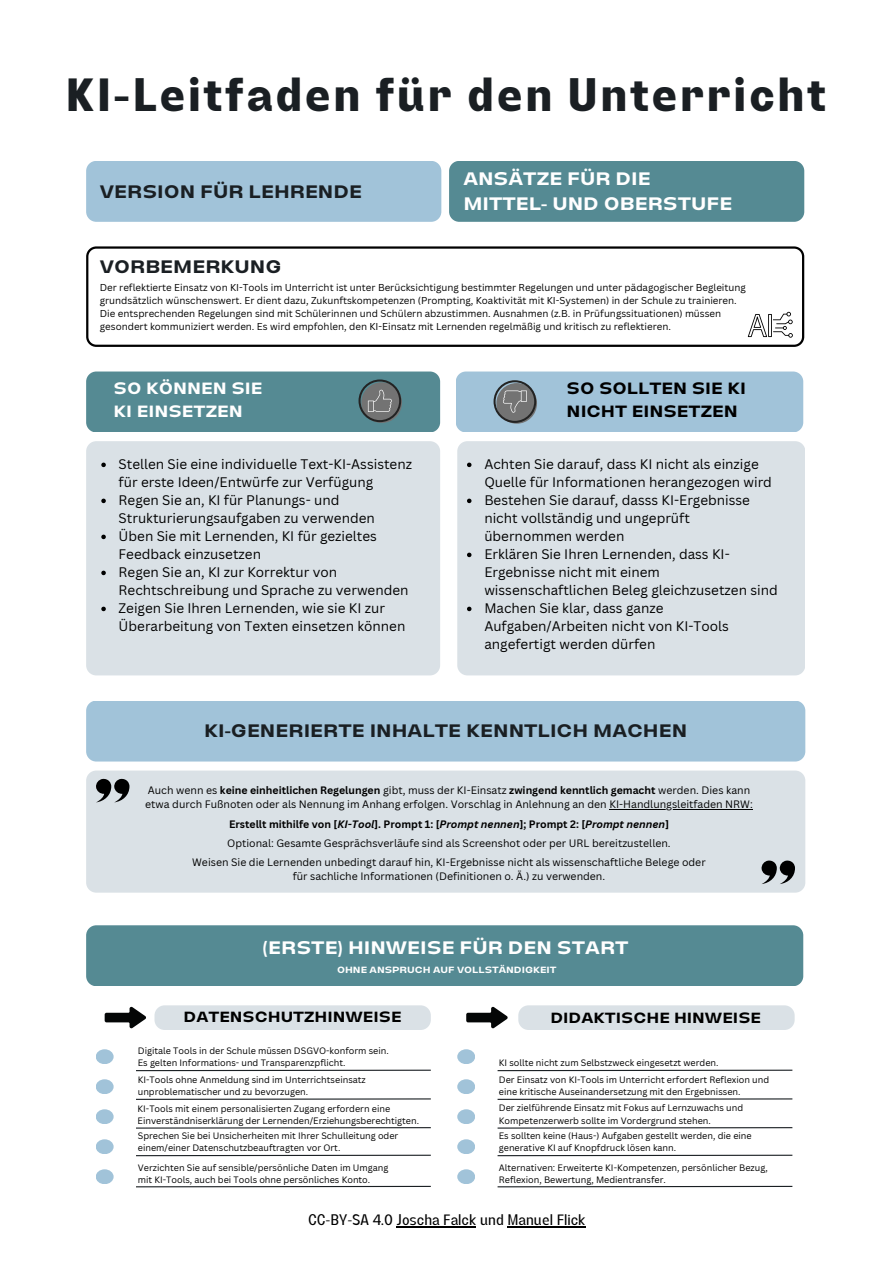
<style>
.page{position:relative;width:894px;height:1264px;background:#fff}
.page>*{position:absolute;margin:0;border:0;box-sizing:border-box;transform-origin:0 0}
.t1{font:700 46.5px "Lazord";letter-spacing:.055em;color:#1a1f23}
.t2{font:700 expanded 18px "Lazord";color:#1a1f23}
.t3{font:700 expanded 18px/24.8px "Lazord";color:#fff}
.t4{font:700 expanded 16.2px/22.5px "Lazord";color:#000}
.t5{font:700 expanded 16.2px/22.5px "Lazord";color:#fff}
.t6{font:15px "Lazord";color:#000}
.t7{font:700 expanded 14.7px "Lazord";color:#000}
.t8{font:13.5px/18px "Canva Sans";color:#000}
.t9{font:10.5px/19.2px "Canva Sans";color:#000}
.t10{font:9.75px/13px "Canva Sans";color:#000}
.t11{font:9px/12px "Canva Sans";color:#000}
.t12{font:700 expanded 9px "Lazord";color:#fff}
.s1{font-weight:700}
.s2{font-weight:700;font-style:italic}
</style>
<div class="page">
<svg style="left:86px;top:246px;width:718px;height:100px"></svg>
<div style="left:86px;top:161px;width:355px;height:61px;background:#a1c3d9;border-radius:10px"></div>
<div style="left:86px;top:700px;width:719px;height:61px;background:#a1c3d9;border-radius:10px"></div>
<div style="left:86px;top:441px;width:354px;height:234px;background:#dae1e6;border-radius:10px"></div>
<div style="left:86px;top:371px;width:354px;height:61px;background:#558a93;border-radius:10px"></div>
<div style="left:457px;top:441px;width:347px;height:234px;background:#dae1e6;border-radius:10px"></div>
<div style="left:449px;top:161px;width:355px;height:61px;background:#558a93;border-radius:10px"></div>
<div style="left:455px;top:371px;width:348px;height:61px;background:#a1c3d9;border-radius:10px"></div>
<div style="left:86px;top:770px;width:718px;height:122px;background:#dae1e6;border-radius:10px"></div>
<div style="left:86px;top:925px;width:717px;height:61px;background:#558a93;border-radius:10px"></div>
<hr style="left:136px;top:1069px;width:294px;height:2px;background:#1a1f23">
<hr style="left:136px;top:1098px;width:294px;height:1px;background:#1a1f23">
<hr style="left:136px;top:1127px;width:294px;height:1px;background:#1a1f23">
<div style="left:96px;top:1049px;width:18px;height:15px;background:#a1c3d9;border-radius:50%"></div>
<div style="left:96px;top:1079px;width:18px;height:15px;background:#a1c3d9;border-radius:50%"></div>
<div style="left:96px;top:1109px;width:18px;height:15px;background:#a1c3d9;border-radius:50%"></div>
<div style="left:96px;top:1139px;width:18px;height:15px;background:#a1c3d9;border-radius:50%"></div>
<div style="left:96px;top:1169px;width:18px;height:15px;background:#a1c3d9;border-radius:50%"></div>
<svg style="left:747px;top:314px;width:19px;height:23px"></svg>
<hr style="left:768px;top:314px;width:3px;height:23px;background:#000">
<svg style="left:772px;top:312px;width:20px;height:26px"></svg>
<svg style="left:361px;top:382px;width:41px;height:41px"></svg>
<svg style="left:358px;top:379px;width:43px;height:43px"></svg>
<svg style="left:496px;top:383px;width:41px;height:41px"></svg>
<svg style="left:493px;top:380px;width:43px;height:43px"></svg>
<hr style="left:136px;top:1154px;width:294px;height:2px;background:#1a1f23">
<hr style="left:136px;top:1185px;width:294px;height:2px;background:#1a1f23">
<hr style="left:497px;top:1069px;width:295px;height:2px;background:#1a1f23">
<hr style="left:497px;top:1098px;width:295px;height:1px;background:#1a1f23">
<hr style="left:497px;top:1127px;width:295px;height:1px;background:#1a1f23">
<div style="left:457px;top:1049px;width:18px;height:15px;background:#a1c3d9;border-radius:50%"></div>
<div style="left:457px;top:1079px;width:18px;height:15px;background:#a1c3d9;border-radius:50%"></div>
<div style="left:457px;top:1109px;width:18px;height:15px;background:#a1c3d9;border-radius:50%"></div>
<div style="left:457px;top:1139px;width:18px;height:15px;background:#a1c3d9;border-radius:50%"></div>
<div style="left:457px;top:1169px;width:18px;height:15px;background:#a1c3d9;border-radius:50%"></div>
<hr style="left:497px;top:1154px;width:295px;height:2px;background:#1a1f23">
<hr style="left:497px;top:1185px;width:295px;height:2px;background:#1a1f23">
<svg style="left:105px;top:1006px;width:41px;height:22px"></svg>
<hr style="left:396px;top:1226px;width:80px;height:1px;background:#000">
<hr style="left:507px;top:1226px;width:78px;height:1px;background:#000">
<svg style="left:466px;top:1006px;width:41px;height:22px"></svg>
<div style="left:154px;top:1005px;width:276px;height:24px;background:#dae1e6;border-radius:10px"></div>
<div style="left:518px;top:1005px;width:276px;height:24px;background:#dae1e6;border-radius:10px"></div>
<hr style="left:609px;top:809px;width:143px;height:1px;background:#000">
<svg style="left:761px;top:860px;width:33px;height:24px"></svg>
<svg style="left:101px;top:462px;width:5px;height:5px"></svg>
<svg style="left:101px;top:498px;width:5px;height:5px"></svg>
<svg style="left:101px;top:534px;width:5px;height:5px"></svg>
<svg style="left:101px;top:570px;width:5px;height:5px"></svg>
<svg style="left:101px;top:606px;width:5px;height:5px"></svg>
<svg style="left:467px;top:462px;width:4px;height:5px"></svg>
<svg style="left:467px;top:498px;width:4px;height:5px"></svg>
<svg style="left:467px;top:552px;width:4px;height:5px"></svg>
<svg style="left:467px;top:606px;width:4px;height:5px"></svg>
<svg style="left:96px;top:778px;width:33px;height:24px"></svg>
<h1 class="t1" style="left:65px;top:78px;width:761px">KI-Leitfaden für den Unterricht</h1>
<h2 class="t2" style="left:100px;top:182px;width:264px">VERSION FÜR LEHRENDE</h2>
<h2 class="t2" style="left:100px;top:258px;width:183px">VORBEMERKUNG</h2>
<h2 class="t3" style="left:463px;top:167px;width:270px">ANSÄTZE FÜR DIE<br>MITTEL- UND OBERSTUFE</h2>
<p class="t10" style="left:100px;top:281px;width:647px">Der reflektierte Einsatz von KI-Tools im Unterricht ist unter Berücksichtigung bestimmter Regelungen und unter pädagogischer Begleitung grundsätzlich wünschenswert. Er dient dazu, Zukunftskompetenzen (Prompting, Koaktivität mit KI-Systemen) in der Schule zu trainieren.<br>Die entsprechenden Regelungen sind mit Schülerinnen und Schülern abzustimmen. Ausnahmen (z.B. in Prüfungssituationen) müssen gesondert kommuniziert werden. Es wird empfohlen, den KI-Einsatz mit Lernenden regelmäßig und kritisch zu reflektieren.</p>
<h3 class="t5" style="left:114px;top:377px;width:150px">SO KÖNNEN SIE<br>KI EINSETZEN</h3>
<h3 class="t4" style="left:566px;top:377px;width:181px">SO SOLLTEN SIE KI<br>NICHT EINSETZEN</h3>
<p class="t8" style="left:119px;top:455px;width:295px">Stellen Sie eine individuelle Text-KI-Assistenz für erste Ideen/Entwürfe zur Verfügung Regen Sie an, KI für Planungs- und Strukturierungsaufgaben zu verwenden Üben Sie mit Lernenden, KI für gezieltes Feedback einzusetzen<br>Regen Sie an, KI zur Korrektur von Rechtschreibung und Sprache zu verwenden Zeigen Sie Ihren Lernenden, wie sie KI zur Überarbeitung von Texten einsetzen können</p>
<p class="t8" style="left:484px;top:455px;width:295px">Achten Sie darauf, dass KI nicht als einzige Quelle für Informationen herangezogen wird Bestehen Sie darauf, dasss KI-Ergebnisse nicht vollständig und ungeprüft übernommen werden<br>Erklären Sie Ihren Lernenden, dass KI-Ergebnisse nicht mit einem wissenschaftlichen Beleg gleichzusetzen sind Machen Sie klar, dass ganze Aufgaben/Arbeiten nicht von KI-Tools angefertigt werden dürfen</p>
<h2 class="t2" style="left:204px;top:721px;width:484px">KI-GENERIERTE INHALTE KENNTLICH MACHEN</h2>
<p class="t9" style="left:145px;top:783px;width:609px;line-height:14px">Auch wenn es <span class="s1">keine einheitlichen Regelungen</span> gibt, muss der KI-Einsatz <span class="s1">zwingend kenntlich gemacht</span> werden. Dies kann etwa durch Fußnoten oder als Nennung im Anhang erfolgen. Vorschlag in Anlehnung an den KI-Handlungsleitfaden NRW:</p>
<p class="t9" style="left:192px;top:813px;width:515px;text-align:center"><span class="s1">Erstellt mithilfe von [</span><span class="s2">KI-Tool</span><span class="s1">]. Prompt 1: [</span><span class="s2">Prompt nennen</span><span class="s1">]; Prompt 2: [</span><span class="s2">Prompt nennen</span><span class="s1">]<br></span>Optional: Gesamte Gesprächsverläufe sind als Screenshot oder per URL bereitzustellen.<br>Weisen Sie die Lernenden unbedingt darauf hin, KI-Ergebnisse nicht als wissenschaftliche Belege oder</p>
<p class="t9" style="left:292px;top:866px;width:314px">für sachliche Informationen (Definitionen o. Ä.) zu verwenden.</p>
<h2 class="t3" style="left:263px;top:935px;width:367px">(ERSTE) HINWEISE FÜR DEN START</h2>
<p class="t12" style="left:337px;top:965px;width:221px">OHNE ANSPRUCH AUF VOLLSTÄNDIGKEIT</p>
<h3 class="t7" style="left:183px;top:1009px;width:219px">DATENSCHUTZHINWEISE</h3>
<h3 class="t7" style="left:550px;top:1010px;width:212px">DIDAKTISCHE HINWEISE</h3>
<p class="t11" style="left:138px;top:1044px;width:252px">Digitale Tools in der Schule müssen DSGVO-konform sein.<br>Es gelten Informations- und Transparenzpflicht.</p>
<p class="t11" style="left:498px;top:1055px;width:221px">KI sollte nicht zum Selbstzweck eingesetzt werden.</p>
<p class="t11" style="left:138px;top:1073px;width:229px">KI-Tools ohne Anmeldung sind im Unterrichtseinsatz unproblematischer und zu bevorzugen.</p>
<p class="t11" style="left:498px;top:1073px;width:272px">Der Einsatz von KI-Tools im Unterricht erfordert Reflexion und eine kritische Auseinandersetzung mit den Ergebnissen.</p>
<p class="t11" style="left:137px;top:1102px;width:283px">KI-Tools mit einem personalisierten Zugang erfordern eine<br>Einverständniserklärung der Lernenden/Erziehungsberechtigten.</p>
<p class="t11" style="left:138px;top:1129px;width:262px">Sprechen Sie bei Unsicherheiten mit Ihrer Schulleitung oder einem/einer Datenschutzbeauftragten vor Ort.</p>
<p class="t11" style="left:138px;top:1161px;width:252px">Verzichten Sie auf sensible/persönliche Daten im Umgang mit KI-Tools, auch bei Tools ohne persönliches Konto.</p>
<p class="t11" style="left:498px;top:1101px;width:246px">Der zielführende Einsatz mit Fokus auf Lernzuwachs und<br>Kompetenzerwerb sollte im Vordergrund stehen.</p>
<p class="t11" style="left:498px;top:1129px;width:254px">Es sollten keine (Haus-) Aufgaben gestellt werden, die eine generative KI auf Knopfdruck lösen kann.</p>
<p class="t11" style="left:498px;top:1161px;width:270px">Alternativen: Erweiterte KI-Kompetenzen, persönlicher Bezug,<br>Reflexion, Bewertung, Medientransfer.</p>
<h3 class="t6" style="left:308px;top:1214px;width:279px">CC-BY-SA 4.0 Joscha Falck und Manuel Flick</h3>
</div>
